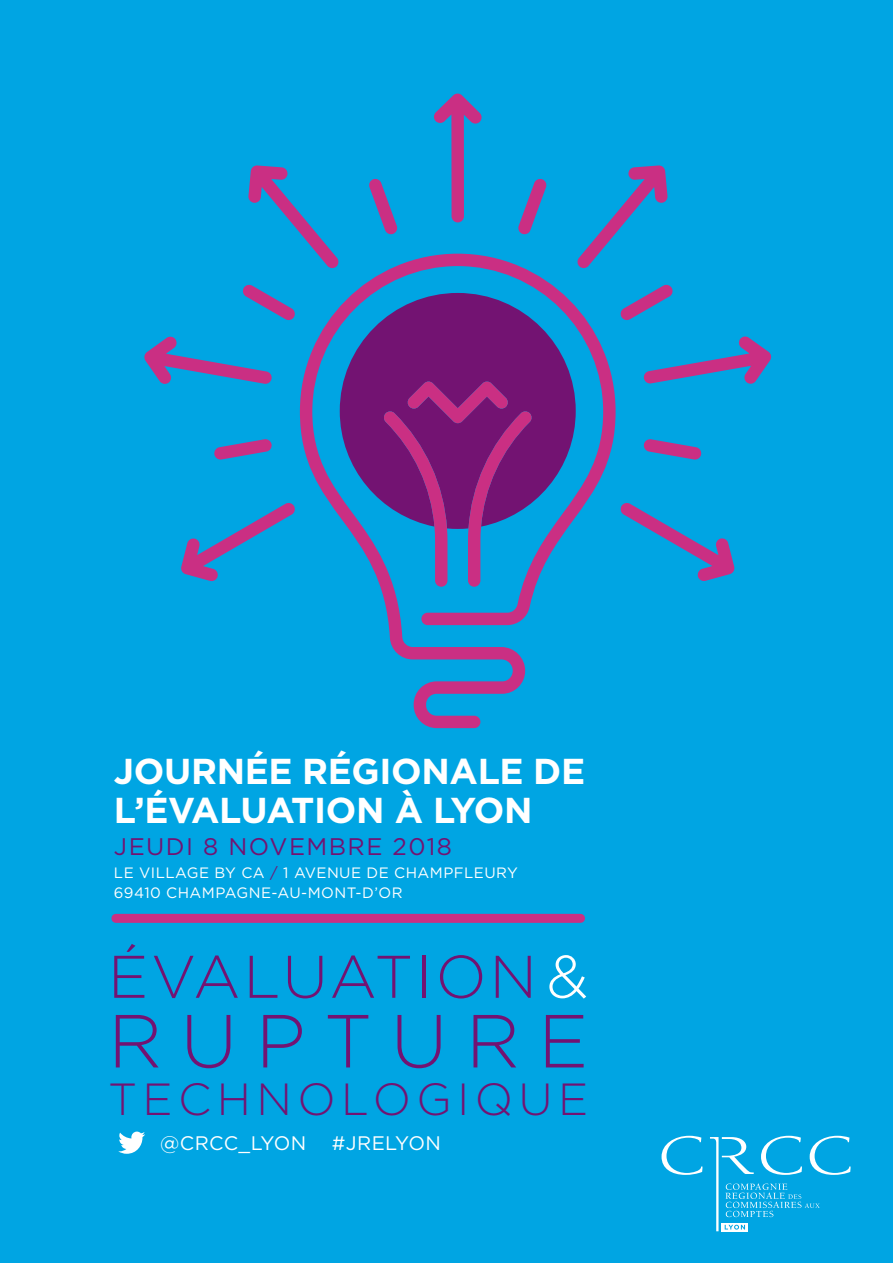
<style>
.page{position:relative;width:893px;height:1263px;background:#00a5e3}
.page>*{position:absolute;margin:0;border:0;box-sizing:border-box;transform-origin:0 0}
.t1{font:300 75px "Gotham";letter-spacing:.24em;color:#731372}
.t2{font:300 60px "Gotham";letter-spacing:.05em;color:#731372}
.t3{font:300 45px "Gotham";letter-spacing:.12em;color:#731372}
.t4{font:700 36px/39px "Gotham";letter-spacing:-.01em;color:#fff}
.t5{font:24px "Gotham";letter-spacing:.06em;color:#731372}
.t6{font:19.65px "Gotham";letter-spacing:.02em;color:#fff}
.t7{font:15px/19.5px "Gotham";letter-spacing:.03em;color:#fff}
.s1{color:#731372}
.s2{color:#fff}
</style>
<div class="page">
<svg style="left:518px;top:179px;width:29px;height:55px"></svg>
<svg style="left:620px;top:284px;width:53px;height:36px"></svg>
<svg style="left:214px;top:439px;width:58px;height:21px"></svg>
<svg style="left:643px;top:439px;width:59px;height:21px"></svg>
<svg style="left:242px;top:284px;width:53px;height:36px"></svg>
<svg style="left:369px;top:179px;width:29px;height:55px"></svg>
<svg style="left:300px;top:254px;width:316px;height:474px"></svg>
<svg style="left:383px;top:381px;width:149px;height:206px"></svg>
<svg style="left:434px;top:93px;width:48px;height:129px"></svg>
<svg style="left:577px;top:165px;width:91px;height:103px"></svg>
<svg style="left:643px;top:336px;width:129px;height:48px"></svg>
<svg style="left:620px;top:503px;width:115px;height:78px"></svg>
<svg style="left:248px;top:165px;width:91px;height:103px"></svg>
<svg style="left:144px;top:336px;width:128px;height:48px"></svg>
<svg style="left:181px;top:503px;width:114px;height:78px"></svg>
<div style="left:116px;top:914px;width:465px;height:9px;background:#ca2f83"></div>
<svg style="left:661px;top:1136px;width:41px;height:39px"></svg>
<svg style="left:710px;top:1136px;width:141px;height:95px"></svg>
<svg style="left:118px;top:1131px;width:27px;height:23px"></svg>
<h3 class="t4" style="left:114px;top:751px;width:473px">JOURNÉE RÉGIONALE DE<br>L’ÉVALUATION À LYON</h3>
<h3 class="t5" style="left:114px;top:833px;width:340px">JEUDI 8 NOVEMBRE 2018</h3>
<p class="t7" style="left:114px;top:863px;width:405px">LE VILLAGE BY CA <span class="s1">/</span> 1 AVENUE DE CHAMPFLEURY<br>69410 CHAMPAGNE-AU-MONT-D’OR</p>
<h2 class="t2" style="left:108px;top:944px;width:482px">ÉVALUATION <span class="s2">&amp;</span></h2>
<h1 class="t1" style="left:108px;top:1000px;width:482px">RUPTURE</h1>
<h3 class="t3" style="left:108px;top:1074px;width:482px">TECHNOLOGIQUE</h3>
<h3 class="t6" style="left:160px;top:1132px;width:148px">@CRCC_LYON</h3>
<h3 class="t6" style="left:332px;top:1132px;width:111px">#JRELYON</h3>
</div>
